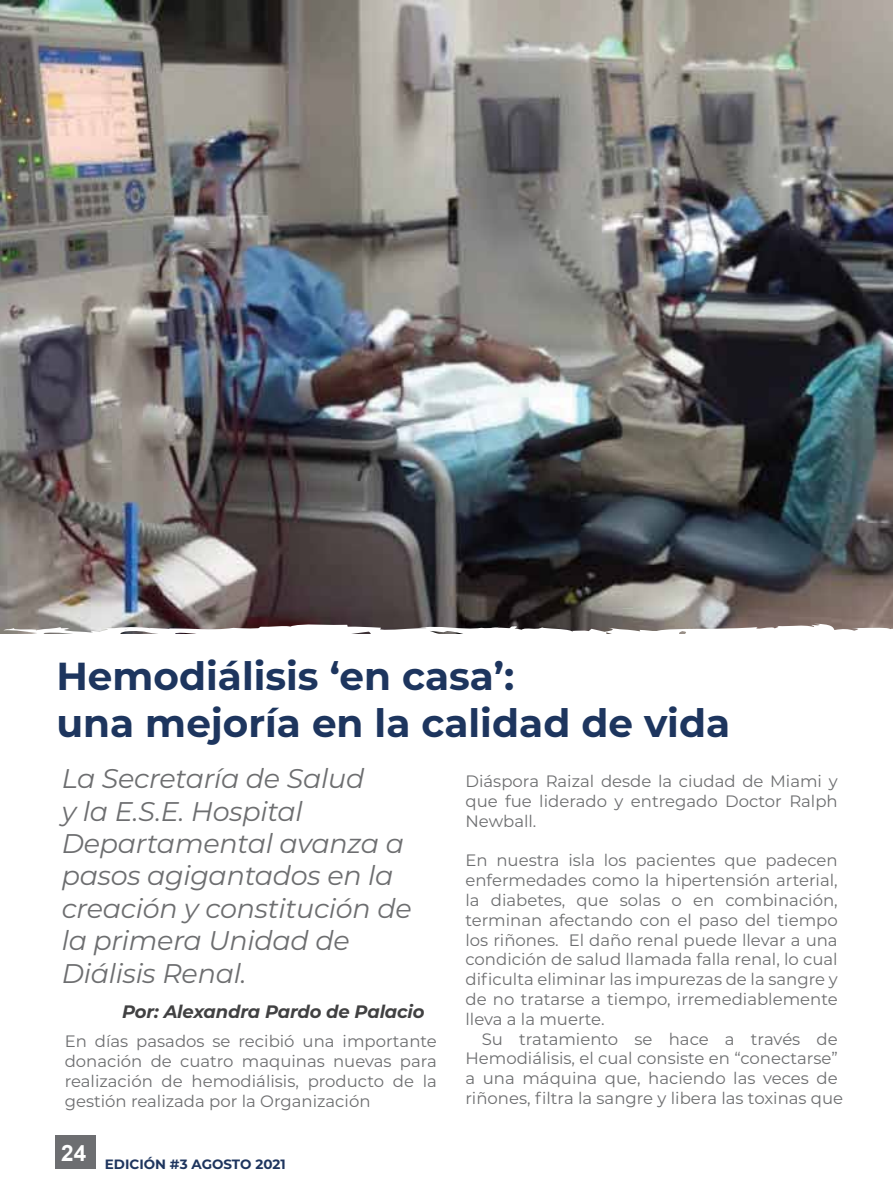
<style>
.page{position:relative;width:893px;height:1191px;background:#fff}
.page>*{position:absolute;margin:0;border:0;box-sizing:border-box;transform-origin:0 0}
.t1{font:700 39px/46.8px "Montserrat";color:#1d355e}
.t2{font:italic 27px/32.4px "Montserrat";letter-spacing:-.01em;color:#6d6e70}
.t3{font:700 22.5px "Arial";color:#fff}
.t4{font:italic 700 18px "Montserrat";letter-spacing:-.01em;color:#414142}
.t5{font:16.5px/19.8px "Montserrat";color:#6d6e70;text-align:justify}
.t6{font:700 13.5px "Montserrat";color:#1e355e}
</style>
<div class="page">
<div style="left:55px;top:1135px;width:41px;height:34px;background:#6d6e71"></div>
<img style="left:0;top:1px;width:893px;height:621px">
<svg style="left:0;top:622px;width:893px;height:12px"></svg>
<h1 class="t1" style="left:56px;top:651px;width:675px">Hemodiálisis ‘en casa’:<br>una mejoría en la calidad de vida</h1>
<h2 class="t2" style="left:62px;top:761px;width:352px">La Secretaría de Salud<br>y la E.S.E. Hospital<br>Departamental avanza a pasos agigantados en la creación y constitución de la primera Unidad de<br>Diálisis Renal.</h2>
<p class="t4" style="left:122px;top:998px;width:304px">Por: Alexandra Pardo de Palacio</p>
<p class="t5" style="left:65px;top:1030px;width:374px">En días pasados se recibió una importante donación de cuatro maquinas nuevas para realización de hemodiálisis, producto de la gestión realizada por la Organización</p>
<h3 class="t3" style="left:61px;top:1137px;width:27px">24</h3>
<p class="t6" style="left:105px;top:1154px;width:182px">EDICIÓN #3 AGOSTO 2021</p>
<p class="t5" style="left:465px;top:770px;width:374px">Diáspora Raizal desde la ciudad de Miami y que fue liderado y entregado Doctor Ralph Newball.</p>
<p class="t5" style="left:465px;top:850px;width:374px">En nuestra isla los pacientes que padecen enfermedades como la hipertensión arterial, la diabetes, que solas o en combinación, terminan afectando con el paso del tiempo los riñones. El daño renal puede llevar a una condición de salud llamada falla renal, lo cual dificulta eliminar las impurezas de la sangre y de no tratarse a tiempo, irremediablemente lleva a la muerte.</p>
<p class="t5" style="left:465px;top:1028px;width:379px;text-align:left;text-indent:16px">Su tratamiento se hace a través de Hemodiálisis, el cual consiste en “conectarse” a una máquina que, haciendo las veces de riñones, filtra la sangre y libera las toxinas que</p>
</div>
